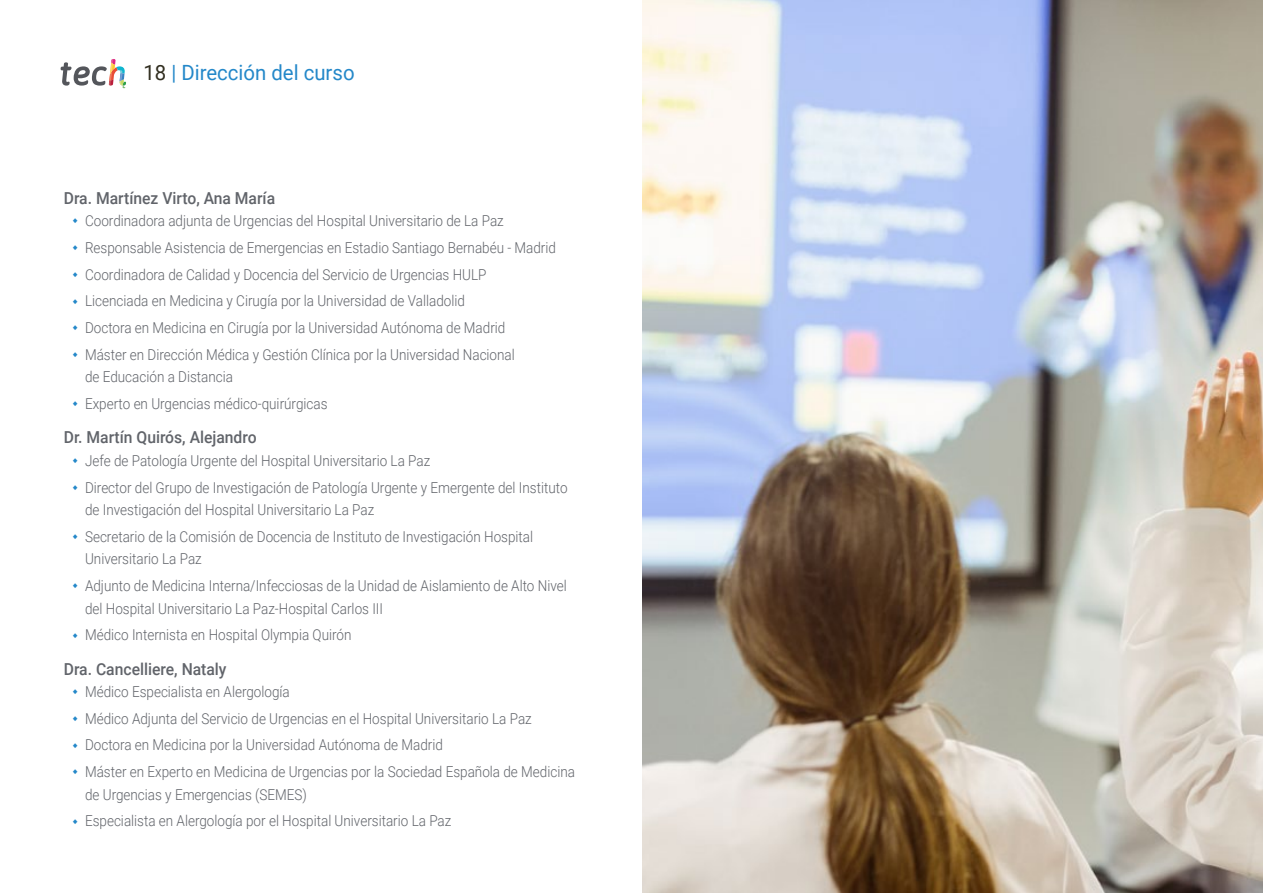
<style>
.page{position:relative;width:1263px;height:893px;background:#fff}
.page>*{position:absolute;margin:0;border:0;box-sizing:border-box;transform-origin:0 0}
.t1{font:21px "Roboto";color:#2488c9}
.t2{font:500 16.5px "Roboto";color:#61646a;scale:.95 1}
.t3{font:300 15px/26.7px "Roboto";color:#61646a;scale:.9 1}
.s1{color:#312e20}
</style>
<div class="page">
<svg style="left:61px;top:59px;width:65px;height:29px"></svg>
<img style="left:642px;top:0;width:621px;height:893px">
<h1 class="t1" style="left:144px;top:57px;width:213px"><span class="s1">18</span> | Dirección del curso</h1>
<p class="t2" style="left:64px;top:186px;width:224px">Dra. Martínez Virto, Ana María</p>
<p class="t3" style="left:85px;top:207px;width:525px">Coordinadora adjunta de Urgencias del Hospital Universitario de La Paz Responsable Asistencia de Emergencias en Estadio Santiago Bernabéu - Madrid Coordinadora de Calidad y Docencia del Servicio de Urgencias HULP<br>Licenciada en Medicina y Cirugía por la Universidad de Valladolid<br>Doctora en Medicina en Cirugía por la Universidad Autónoma de Madrid<br>Máster en Dirección Médica y Gestión Clínica por la Universidad Nacional</p>
<p class="t3" style="left:85px;top:363px;width:271px">de Educación a Distancia<br>Experto en Urgencias médico-quirúrgicas</p>
<p class="t2" style="left:64px;top:426px;width:204px">Dr. Martín Quirós, Alejandro</p>
<p class="t3" style="left:85px;top:446px;width:538px">Jefe de Patología Urgente del Hospital Universitario La Paz<br>Director del Grupo de Investigación de Patología Urgente y Emergente del Instituto</p>
<p class="t3" style="left:85px;top:496px;width:499px">de Investigación del Hospital Universitario La Paz<br>Secretario de la Comisión de Docencia de Instituto de Investigación Hospital</p>
<p class="t3" style="left:85px;top:545px;width:537px">Universitario La Paz<br>Adjunto de Medicina Interna/Infecciosas de la Unidad de Aislamiento de Alto Nivel</p>
<p class="t3" style="left:85px;top:594px;width:333px">del Hospital Universitario La Paz-Hospital Carlos III<br>Médico Internista en Hospital Olympia Quirón</p>
<p class="t2" style="left:64px;top:657px;width:173px">Dra. Cancelliere, Nataly</p>
<p class="t3" style="left:85px;top:678px;width:546px">Médico Especialista en Alergología<br>Médico Adjunta del Servicio de Urgencias en el Hospital Universitario La Paz Doctora en Medicina por la Universidad Autónoma de Madrid<br>Máster en Experto en Medicina de Urgencias por la Sociedad Española de Medicina</p>
<p class="t3" style="left:85px;top:780px;width:409px">de Urgencias y Emergencias (SEMES)<br>Especialista en Alergología por el Hospital Universitario La Paz</p>
</div>
